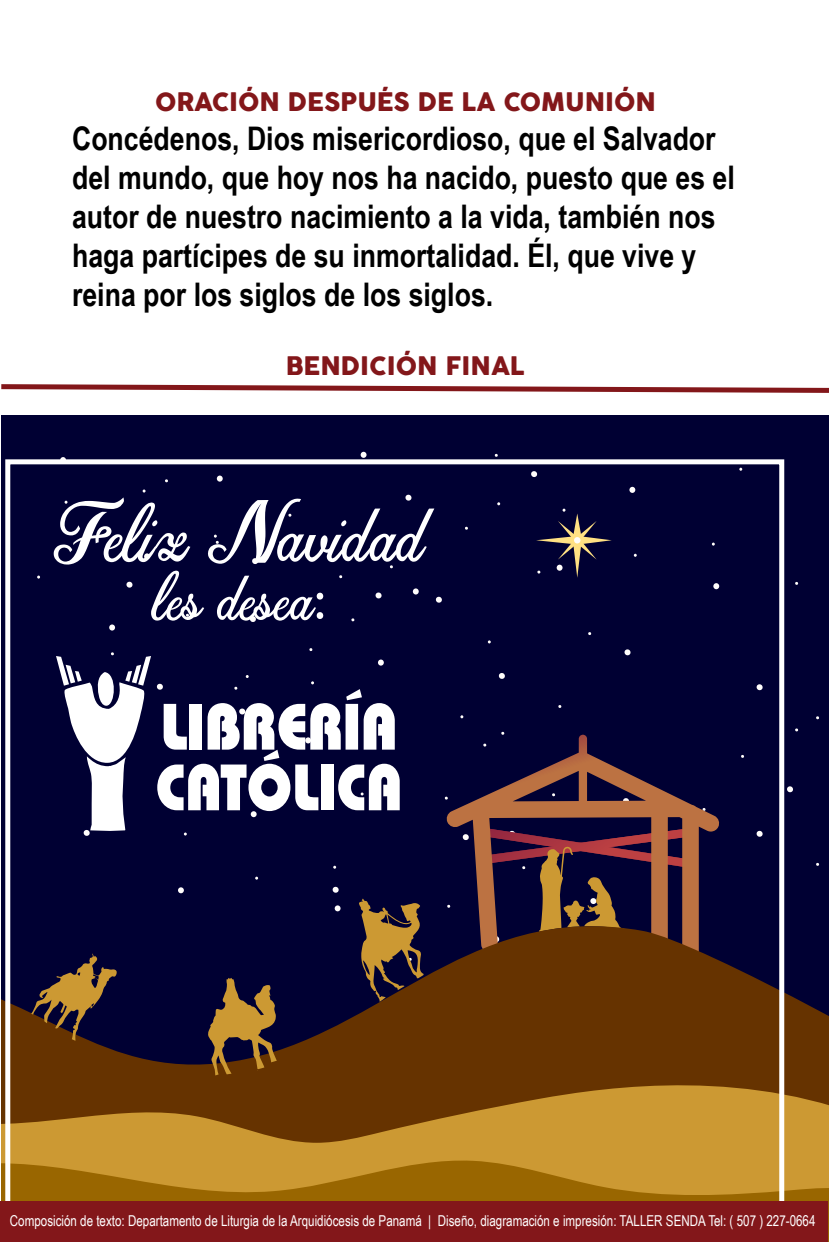
<style>
.page{position:relative;width:829px;height:1242px;background:#fff}
.page>*{position:absolute;margin:0;border:0;box-sizing:border-box;transform-origin:0 0}
.t1{font:65.5px "Christmas Time Personal Use Regula";color:#fff}
.t2{font:55px "Christmas Time Personal Use Regula";color:#fff}
.t3{font:700 32.5px/39px "Arial Narrow";color:#000}
.t4{font:25px "Cocogoose";color:#83171a}
.t5{font:15px "Arial Narrow";color:#fff;scale:.94 1}
.s1{font-family:"Myriad Pro"}
</style>
<div class="page">
<div style="left:1px;top:416px;width:827px;height:826px;background:#003"></div>
<svg style="left:144px;top:553px;width:6px;height:6px"></svg>
<svg style="left:217px;top:476px;width:5px;height:6px"></svg>
<svg style="left:412px;top:588px;width:6px;height:7px"></svg>
<svg style="left:375px;top:592px;width:7px;height:7px"></svg>
<svg style="left:249px;top:616px;width:7px;height:6px"></svg>
<svg style="left:252px;top:558px;width:6px;height:6px"></svg>
<svg style="left:214px;top:535px;width:5px;height:9px"></svg>
<svg style="left:165px;top:479px;width:3px;height:4px"></svg>
<svg style="left:126px;top:581px;width:7px;height:7px"></svg>
<svg style="left:624px;top:649px;width:6px;height:7px"></svg>
<svg style="left:498px;top:673px;width:7px;height:6px"></svg>
<svg style="left:332px;top:886px;width:7px;height:7px"></svg>
<svg style="left:531px;top:471px;width:6px;height:6px"></svg>
<svg style="left:389px;top:565px;width:4px;height:4px"></svg>
<svg style="left:405px;top:494px;width:6px;height:7px"></svg>
<svg style="left:435px;top:596px;width:7px;height:7px"></svg>
<svg style="left:756px;top:684px;width:6px;height:7px"></svg>
<svg style="left:787px;top:786px;width:6px;height:7px"></svg>
<svg style="left:756px;top:830px;width:6px;height:7px"></svg>
<svg style="left:713px;top:583px;width:5px;height:6px"></svg>
<svg style="left:629px;top:487px;width:6px;height:6px"></svg>
<svg style="left:360px;top:452px;width:6px;height:6px"></svg>
<div style="left:109px;top:624px;width:6px;height:7px;background:#fffdfc;border-radius:50%"></div>
<svg style="left:178px;top:887px;width:6px;height:6px"></svg>
<svg style="left:445px;top:735px;width:274px;height:162px"></svg>
<svg style="left:476px;top:829px;width:219px;height:68px"></svg>
<svg style="left:1px;top:897px;width:827px;height:133px"></svg>
<svg style="left:1px;top:1030px;width:827px;height:128px;background:#895816"></svg>
<svg style="left:1px;top:1158px;width:827px;height:84px;background:#b27e1a"></svg>
<svg style="left:31px;top:954px;width:86px;height:87px"></svg>
<svg style="left:207px;top:978px;width:69px;height:98px"></svg>
<svg style="left:358px;top:899px;width:65px;height:103px"></svg>
<svg style="left:536px;top:509px;width:75px;height:69px"></svg>
<svg style="left:1px;top:384px;width:827px;height:9px"></svg>
<div style="left:5px;top:459px;width:778px;height:778px;border:5px solid #fff"></div>
<svg style="left:56px;top:648px;width:343px;height:188px"></svg>
<div style="left:0;top:1202px;width:826px;height:40px;background:#83171a"></div>
<p class="t4" style="left:155px;top:84px;width:502px">ORACIÓN DESPUÉS DE LA COMUNIÓN</p>
<p class="t3" style="left:72px;top:117px;width:664px">Concédenos, Dios misericordioso, que el Salvador del mundo, que hoy nos ha nacido, puesto que es el autor de nuestro nacimiento a la vida, también nos haga partícipes de su inmortalidad. Él, que vive y reina por los siglos de los siglos.</p>
<p class="t4" style="left:286px;top:348px;width:240px">BENDICIÓN FINAL</p>
<h1 class="t1" style="left:53px;top:495px;width:373px">Feliz Navidad</h1>
<h2 class="t2" style="left:153px;top:564px;width:173px">les desea<span class="s1">:</span></h2>
<p class="t5" style="left:10px;top:1209px;width:857px">Composición de texto: Departamento de Liturgia de la Arquidiócesis de Panamá | Diseño, diagramación e impresión: TALLER SENDA Tel: ( 507 ) 227-0664</p>
</div>
